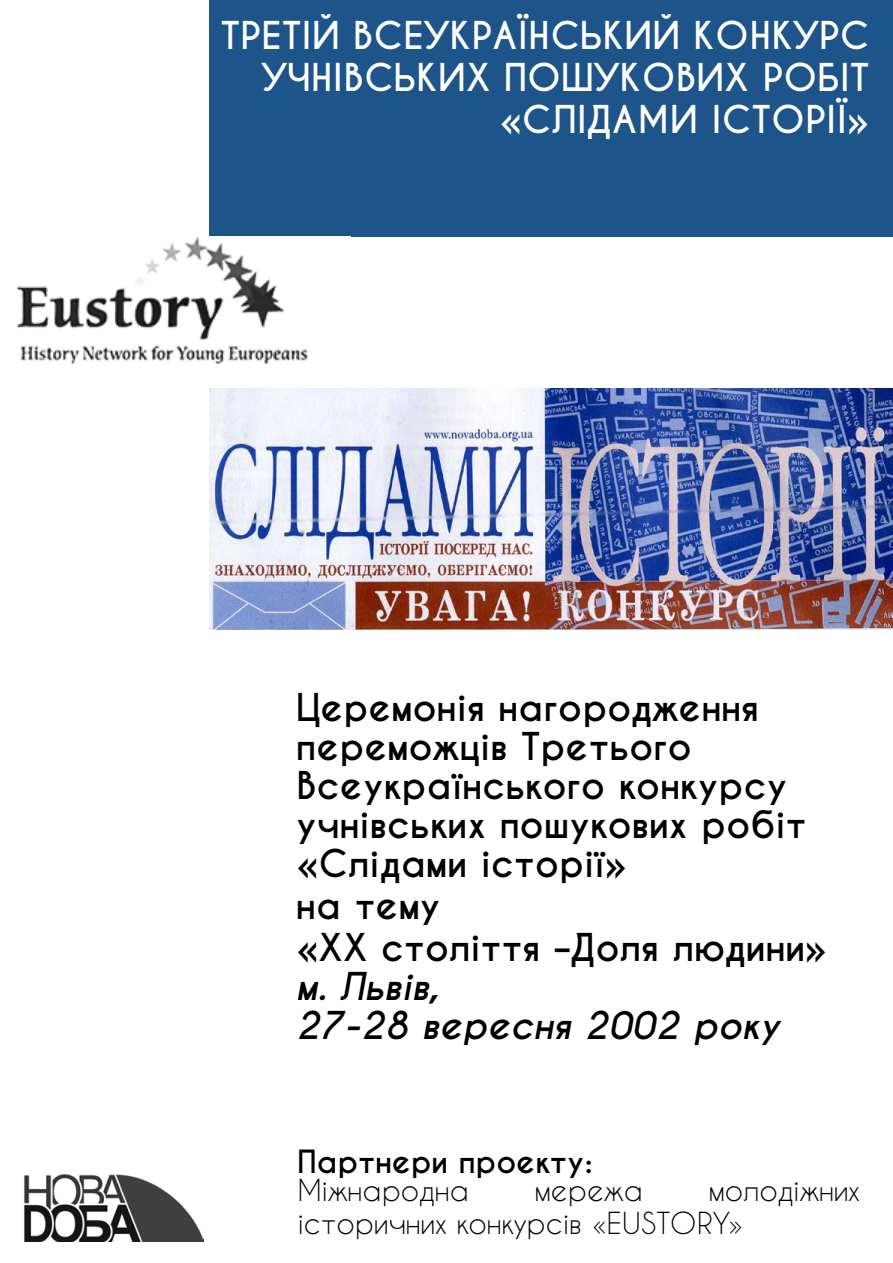
<style>
.page{position:relative;width:893px;height:1263px;background:#fff}
.page>*{position:absolute;margin:0;border:0;box-sizing:border-box;transform-origin:0 0}
.t1{font:700 36px/40px "Caviar Dreams";letter-spacing:.025em;color:#000}
.t2{font:700 36px/42px "Caviar Dreams";letter-spacing:.025em;color:#fff;text-align:right}
.t3{font:italic 700 36px/39px "Caviar Dreams";letter-spacing:.025em;color:#000}
.t4{font:700 30px "Caviar Dreams";letter-spacing:.02em;color:#000}
.t5{font:28.5px/33px "Caviar Dreams";letter-spacing:.02em;color:#000}
</style>
<div class="page">
<div style="left:209px;top:0;width:684px;height:236px;background:#1d548a"></div>
<img style="left:24px;top:1174px;width:180px;height:67px">
<img style="left:209px;top:389px;width:684px;height:240px">
<img style="left:17px;top:237px;width:291px;height:128px">
<p class="t2" style="left:221px;top:16px;width:650px">ТРЕТІЙ ВСЕУКРАЇНСЬКИЙ КОНКУРС<br>УЧНІВСЬКИХ ПОШУКОВИХ РОБІТ «СЛІДАМИ ІСТОРІЇ»</p>
<p class="t1" style="left:296px;top:689px;width:532px">Церемонія нагородження переможців Третього<br>Всеукраїнського конкурсу учнівських пошукових робіт «Слідами історії»<br>на тему<br>«ХХ століття –Доля людини»</p>
<p class="t3" style="left:296px;top:968px;width:485px">м. Львів,<br>27-28 вересня 2002 року</p>
<p class="t4" style="left:298px;top:1143px;width:296px">Партнери проекту:</p>
<p class="t5" style="left:298px;top:1173px;width:173px">Міжнародна</p>
<p class="t5" style="left:535px;top:1173px;width:109px">мережа</p>
<p class="t5" style="left:298px;top:1173px;width:563px;text-indent:412px">молодіжних історичних конкурсів «EUSTORY»</p>
</div>
